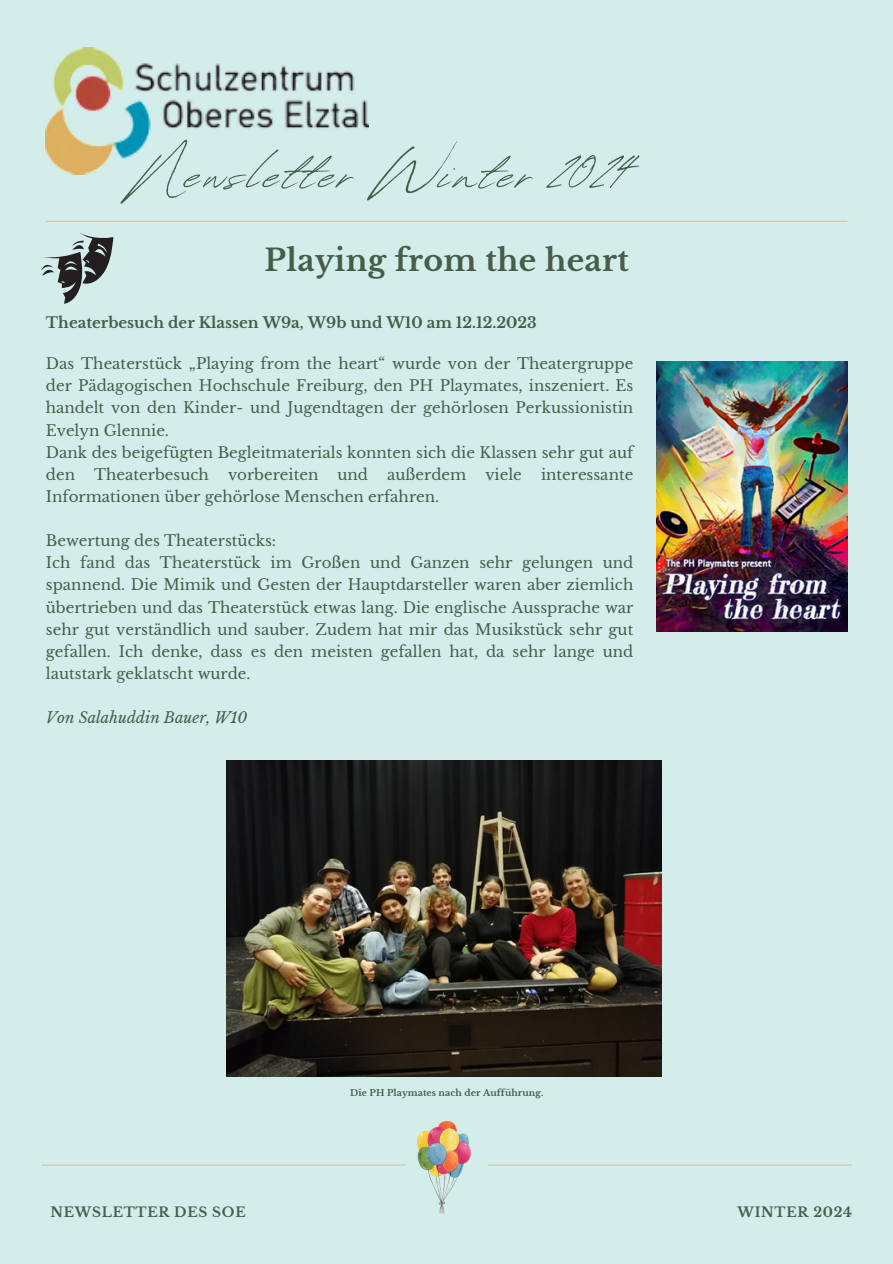
<style>
.page{position:relative;width:893px;height:1264px;background:#fff}
.page>*{position:absolute;margin:0;border:0;box-sizing:border-box;transform-origin:0 0}
.t1{font:75px "Revive 80 Signature";letter-spacing:.05em;color:#475d4a}
.t2{font:700 30px "Libre Baskerville";letter-spacing:.01em;color:#475d4a}
.t3{font:15px/22px "Libre Baskerville";color:#475d4a}
.t4{font:700 15px "Libre Baskerville";color:#475d4a}
.t5{font:italic 15px "Libre Baskerville";color:#475d4a}
.t6{font:700 13.5px "Libre Baskerville";letter-spacing:.05em;color:#475d4a}
.t7{font:700 9px "Libre Baskerville";letter-spacing:.01em;color:#475d4a}
</style>
<div class="page">
<div style="left:0;top:0;width:892px;height:1263px;background:#d3edea"></div>
<hr style="left:46px;top:221px;width:800px;height:1px;background:#d1c6a6">
<hr style="left:41px;top:1164px;width:364px;height:1px;background:#d1c6a6">
<hr style="left:488px;top:1164px;width:364px;height:1px;background:#d1c6a6">
<img style="left:46px;top:48px;width:323px;height:127px">
<img style="left:418px;top:1121px;width:52px;height:92px">
<img style="left:656px;top:361px;width:191px;height:270px">
<img style="left:227px;top:760px;width:434px;height:316px">
<svg style="left:41px;top:233px;width:72px;height:71px"></svg>
<p class="t1" style="left:135px;top:117px;width:494px">Newsletter Winter 2024</p>
<h5 class="t2" style="left:264px;top:242px;width:366px">Playing from the heart</h5>
<h2 class="t4" style="left:46px;top:313px;width:492px">Theaterbesuch der Klassen W9a, W9b und W10 am 12.12.2023</h2>
<h3 class="t3" style="left:46px;top:353px;width:589px">Das Theaterstück „Playing from the heart“ wurde von der Theatergruppe der Pädagogischen Hochschule Freiburg, den PH Playmates, inszeniert. Es handelt von den Kinder- und Jugendtagen der gehörlosen Perkussionistin Evelyn Glennie.<br>Dank des beigefügten Begleitmaterials konnten sich die Klassen sehr gut auf den</h3>
<h3 class="t3" style="left:94px;top:463px;width:116px">Theaterbesuch</h3>
<h3 class="t3" style="left:228px;top:463px;width:92px">vorbereiten</h3>
<h3 class="t3" style="left:337px;top:463px;width:32px">und</h3>
<h3 class="t3" style="left:387px;top:463px;width:81px">außerdem</h3>
<h3 class="t3" style="left:485px;top:463px;width:38px">viele</h3>
<h3 class="t3" style="left:541px;top:463px;width:94px">interessante</h3>
<h3 class="t3" style="left:46px;top:485px;width:395px">Informationen über gehörlose Menschen erfahren.</h3>
<h4 class="t3" style="left:46px;top:530px;width:589px">Bewertung des Theaterstücks:<br>Ich fand das Theaterstück im Großen und Ganzen sehr gelungen und spannend. Die Mimik und Gesten der Hauptdarsteller waren aber ziemlich übertrieben und das Theaterstück etwas lang. Die englische Aussprache war sehr gut verständlich und sauber. Zudem hat mir das Musikstück sehr gut gefallen. Ich denke, dass es den meisten gefallen hat, da sehr lange und lautstark geklatscht wurde.</h4>
<h4 class="t5" style="left:46px;top:708px;width:203px">Von Salahuddin Bauer, W10</h4>
<p class="t7" style="left:350px;top:1086px;width:195px">Die PH Playmates nach der Aufführung.</p>
<p class="t6" style="left:51px;top:1203px;width:196px">NEWSLETTER DES SOE</p>
<p class="t6" style="left:737px;top:1203px;width:116px">WINTER 2024</p>
</div>
